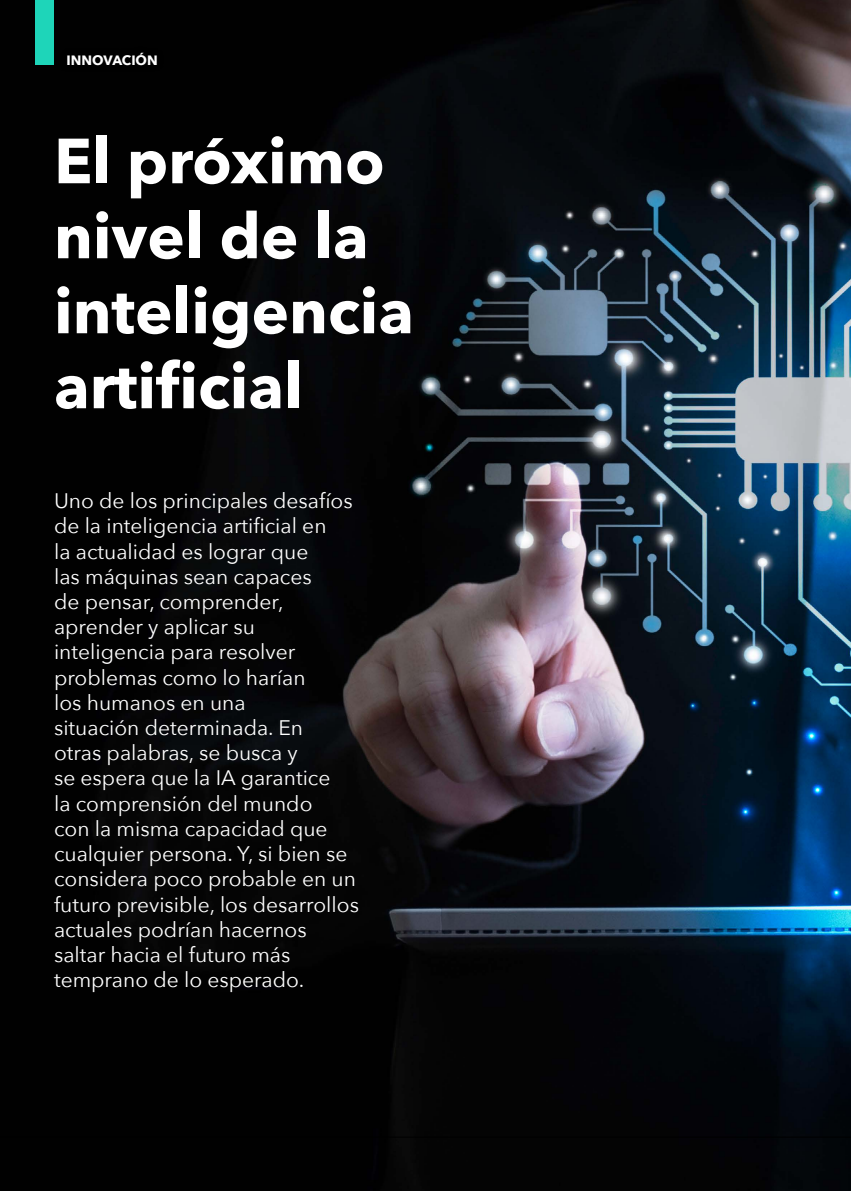
<style>
.page{position:relative;width:851px;height:1191px;background:#fff}
.page>*{position:absolute;margin:0;border:0;box-sizing:border-box;transform-origin:0 0}
.t1{font:700 63px/75px "Avenir Next";color:#fff}
.t2{font:21px/25.2px "Avenir Next";color:#fff}
.t3{font:700 13.5px "Avenir Next";color:#fff}
</style>
<div class="page">
<img style="left:0;top:0;width:850px;height:1191px">
<div style="left:59px;top:45px;width:106px;height:28px;background:#000"></div>
<div style="left:35px;top:0;width:19px;height:65px;background:#1ed5b9"></div>
<hr style="left:0;top:1136px;width:850px;height:1px;background:#000">
<p class="t3" style="left:67px;top:48px;width:93px">INNOVACIÓN</p>
<h1 class="t1" style="left:54px;top:123px;width:361px">El próximo nivel de la inteligencia artificial</h1>
<p class="t2" style="left:54px;top:487px;width:306px">Uno de los principales desafíos de la inteligencia artificial en<br>la actualidad es lograr que<br>las máquinas sean capaces<br>de pensar, comprender, aprender y aplicar su inteligencia para resolver problemas como lo harían<br>los humanos en una<br>situación determinada. En<br>otras palabras, se busca y<br>se espera que la IA garantice<br>la comprensión del mundo<br>con la misma capacidad que cualquier persona. Y, si bien se considera poco probable en un futuro previsible, los desarrollos actuales podrían hacernos saltar hacia el futuro más temprano de lo esperado.</p>
</div>
